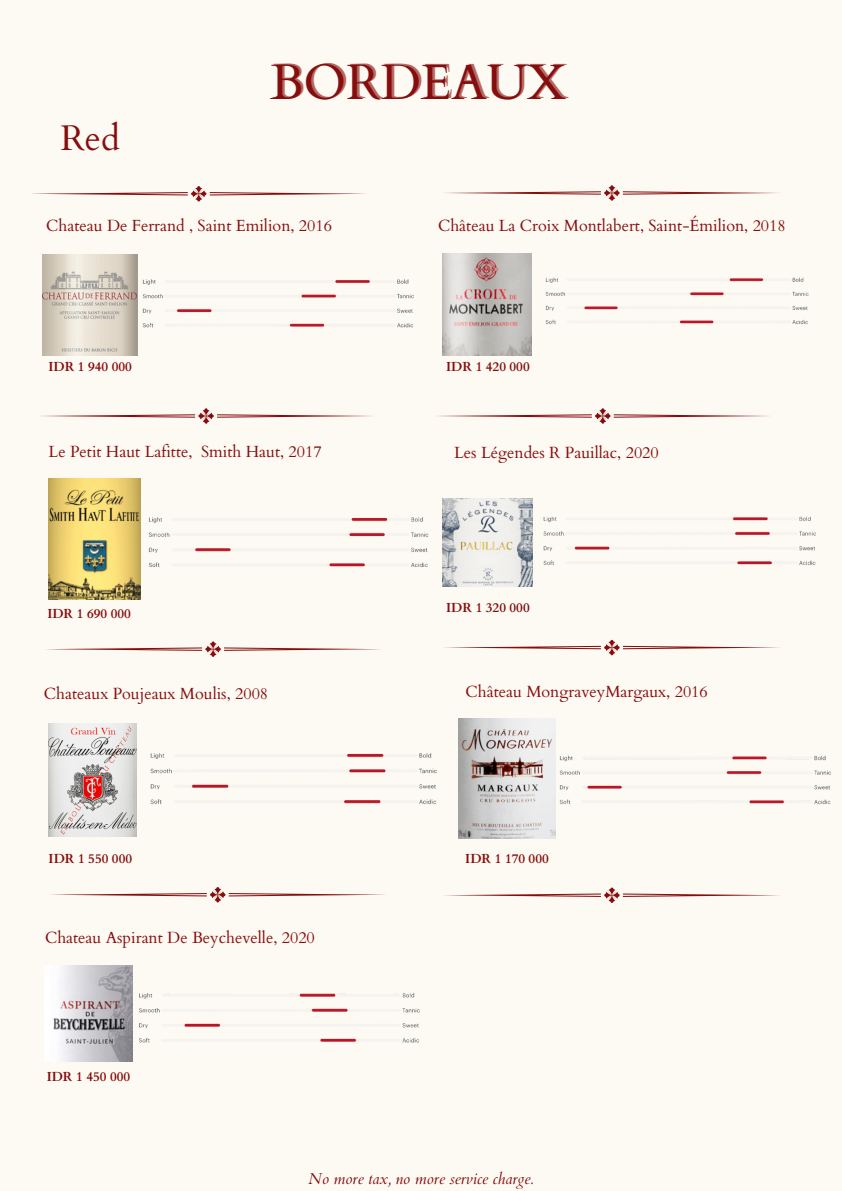
<style>
.page{position:relative;width:842px;height:1191px;background:#fff}
.page>*{position:absolute;margin:0;border:0;box-sizing:border-box;transform-origin:0 0}
.t1{font:49.5px "Cardo";color:#860d0d}
.t2{font:35.5px "Cardo";color:#860d0d}
.t3{font:16.1px "Cardo";color:#860d0d}
.t4{font:italic 15.7px "Cardo";color:#860d0d}
.t5{font:700 13.1px "Cardo";color:#860d0d}
</style>
<div class="page">
<div style="left:0;top:0;width:842px;height:1190px;background:#fdfaf3"></div>
<svg style="left:32px;top:186px;width:334px;height:15px"></svg>
<svg style="left:445px;top:185px;width:334px;height:16px"></svg>
<svg style="left:41px;top:408px;width:331px;height:15px"></svg>
<svg style="left:46px;top:641px;width:334px;height:15px"></svg>
<svg style="left:51px;top:887px;width:334px;height:15px"></svg>
<img style="left:42px;top:254px;width:96px;height:101px">
<img style="left:142px;top:279px;width:272px;height:49px">
<img style="left:48px;top:478px;width:93px;height:121px">
<img style="left:148px;top:517px;width:281px;height:50px">
<img style="left:48px;top:723px;width:89px;height:113px">
<img style="left:150px;top:753px;width:287px;height:52px">
<img style="left:45px;top:965px;width:87px;height:96px">
<img style="left:139px;top:992px;width:281px;height:51px">
<img style="left:443px;top:253px;width:88px;height:102px">
<img style="left:545px;top:277px;width:264px;height:48px">
<svg style="left:437px;top:408px;width:331px;height:15px"></svg>
<img style="left:543px;top:516px;width:273px;height:49px">
<img style="left:443px;top:498px;width:90px;height:88px">
<svg style="left:445px;top:639px;width:334px;height:16px"></svg>
<img style="left:459px;top:718px;width:96px;height:119px">
<img style="left:559px;top:755px;width:272px;height:50px">
<svg style="left:445px;top:887px;width:334px;height:15px"></svg>
<p class="t2" style="left:60px;top:114px;width:61px">Red</p>
<p class="t1" style="left:270px;top:49px;width:297px">BORDEAUX</p>
<p class="t3" style="left:46px;top:215px;width:287px">Chateau De Ferrand , Saint Emilion, 2016</p>
<p class="t5" style="left:48px;top:357px;width:85px">IDR 1 940 000</p>
<p class="t3" style="left:438px;top:215px;width:349px">Château La Croix Montlabert, Saint-Émilion, 2018</p>
<p class="t5" style="left:446px;top:357px;width:85px">IDR 1 420 000</p>
<p class="t3" style="left:49px;top:441px;width:275px">Le Petit Haut Lafitte, Smith Haut, 2017</p>
<p class="t3" style="left:454px;top:441px;width:206px">Les Légendes R Pauillac, 2020</p>
<p class="t5" style="left:47px;top:605px;width:85px">IDR 1 690 000</p>
<p class="t5" style="left:446px;top:599px;width:85px">IDR 1 320 000</p>
<h3 class="t3" style="left:44px;top:682px;width:226px">Chateaux Poujeaux Moulis, 2008</h3>
<h3 class="t3" style="left:466px;top:681px;width:244px">Château MongraveyMargaux, 2016</h3>
<h3 class="t5" style="left:49px;top:850px;width:85px">IDR 1 550 000</h3>
<p class="t3" style="left:45px;top:927px;width:271px">Chateau Aspirant De Beychevelle, 2020</p>
<h3 class="t5" style="left:47px;top:1067px;width:85px">IDR 1 450 000</h3>
<p class="t5" style="left:465px;top:850px;width:85px">IDR 1 170 000</p>
<p class="t4" style="left:309px;top:1168px;width:226px">No more tax, no more service charge.</p>
</div>
